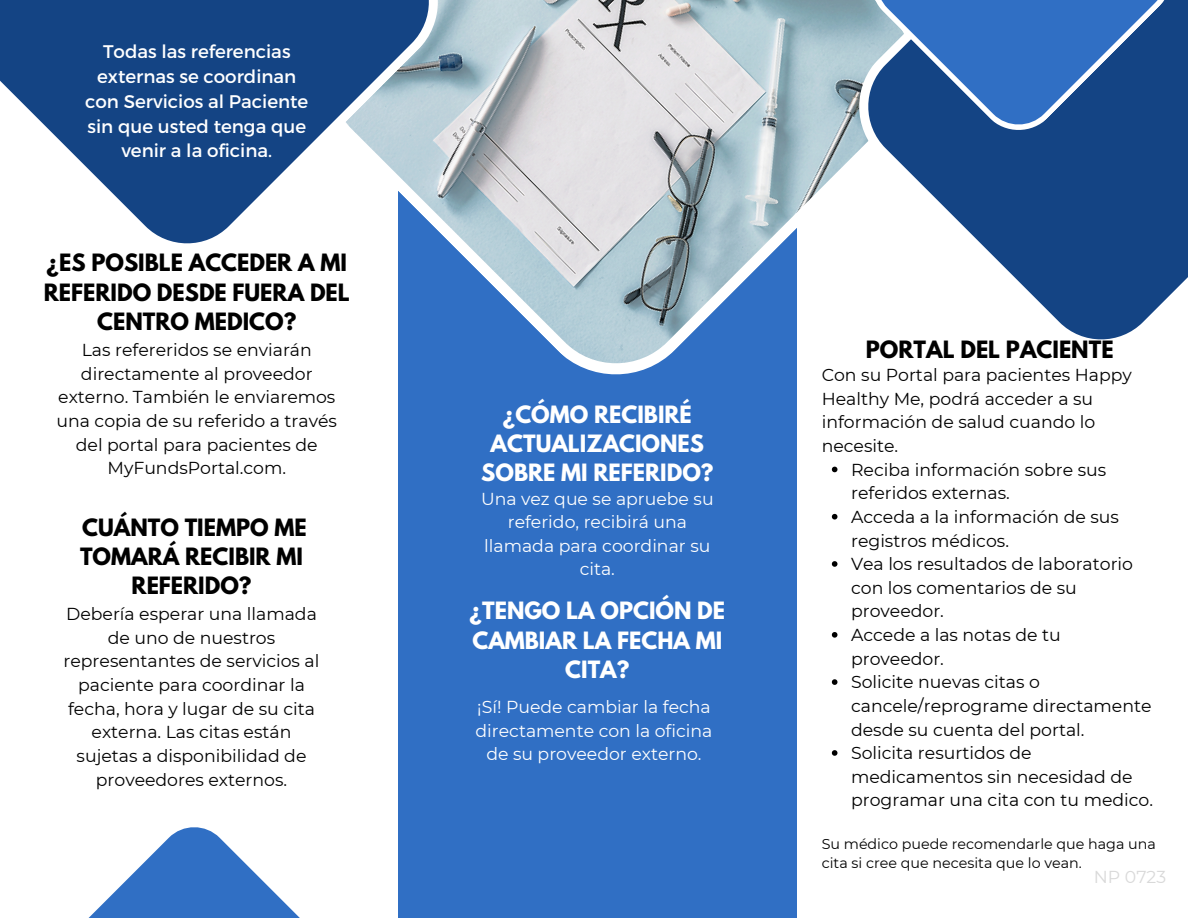
<style>
.page{position:relative;width:1188px;height:918px;background:#fff}
.page>*{position:absolute;margin:0;border:0;box-sizing:border-box;transform-origin:0 0}
.t1{font:700 21.15px/29.2px "League Spartan";color:#000;text-align:center}
.t2{font:700 21.15px/29.2px "League Spartan";color:#fff;text-align:center}
.t3{font:18.3px/24.8px "Montserrat";color:#fff;text-align:center}
.t4{font:17.25px/23.7px "Montserrat";color:#000}
.t5{font:17.25px/23.7px "Montserrat";color:#fff;text-align:center}
.t6{font:17.25px "Montserrat";color:#d9d9d9}
.t7{font:14.25px/19.2px "Montserrat";color:#000}
</style>
<div class="page">
<div style="left:398px;top:0;width:398px;height:918px;background:#306fc4"></div>
<svg style="left:445px;top:0;width:408px;height:382px"></svg>
<svg style="left:0;top:0;width:445px;height:244px;fill:#144484"></svg>
<svg style="left:853px;top:0;width:335px;height:340px;fill:#144484"></svg>
<svg style="left:868px;top:0;width:307px;height:134px;background:#3568ac"></svg>
<svg style="left:88px;top:827px;width:212px;height:91px"></svg>
<svg style="left:832px;top:467px;width:5px;height:5px"></svg>
<svg style="left:832px;top:514px;width:5px;height:6px"></svg>
<svg style="left:832px;top:561px;width:5px;height:6px"></svg>
<svg style="left:832px;top:632px;width:5px;height:6px"></svg>
<svg style="left:832px;top:679px;width:5px;height:6px"></svg>
<svg style="left:832px;top:750px;width:5px;height:6px"></svg>
<p class="t3" style="left:85px;top:38px;width:225px">Todas las referencias externas se coordinan con Servicios al Paciente sin que usted tenga que venir a la oficina.</p>
<p class="t1" style="left:44px;top:251px;width:308px">¿ES POSIBLE ACCEDER A MI<br>REFERIDO DESDE FUERA DEL<br>CENTRO MEDICO?</p>
<h1 class="t4" style="left:57px;top:338px;width:282px;text-align:center">Las refereridos se enviarán directamente al proveedor externo. También le enviaremos una copia de su referido a través del portal para pacientes de<br>MyFundsPortal.com.</h1>
<h3 class="t1" style="left:80px;top:515px;width:228px">CUÁNTO TIEMPO ME<br>TOMARÁ RECIBIR MI<br>REFERIDO?</h3>
<h1 class="t4" style="left:64px;top:602px;width:257px;text-align:center">Debería esperar una llamada de uno de nuestros representantes de servicios al paciente para coordinar la fecha, hora y lugar de su cita externa. Las citas están sujetas a disponibilidad de proveedores externos.</h1>
<h3 class="t2" style="left:481px;top:402px;width:234px">¿CÓMO RECIBIRÉ<br>ACTUALIZACIONES<br>SOBRE MI REFERIDO?</h3>
<h1 class="t5" style="left:481px;top:486px;width:234px">Una vez que se apruebe su referido, recibirá una llamada para coordinar su cita.</h1>
<h1 class="t2" style="left:470px;top:599px;width:257px">¿TENGO LA OPCIÓN DE<br>CAMBIAR LA FECHA MI<br>CITA?</h1>
<h3 class="t5" style="left:476px;top:695px;width:238px">¡Sí! Puede cambiar la fecha directamente con la oficina de su proveedor externo.</h3>
<h3 class="t1" style="left:866px;top:338px;width:249px">PORTAL DEL PACIENTE</h3>
<p class="t4" style="left:822px;top:363px;width:312px">Con su Portal para pacientes Happy<br>Healthy Me, podrá acceder a su información de salud cuando lo necesite.</p>
<p class="t4" style="left:851px;top:458px;width:257px">Reciba información sobre sus referidos externas.</p>
<p class="t4" style="left:851px;top:505px;width:269px">Acceda a la información de sus registros médicos.</p>
<p class="t4" style="left:851px;top:552px;width:283px">Vea los resultados de laboratorio con los comentarios de su proveedor.</p>
<p class="t4" style="left:851px;top:623px;width:211px">Accede a las notas de tu proveedor.</p>
<p class="t4" style="left:851px;top:670px;width:302px">Solicite nuevas citas o cancele/reprograme directamente desde su cuenta del portal.</p>
<p class="t4" style="left:851px;top:741px;width:303px">Solicita resurtidos de medicamentos sin necesidad de programar una cita con tu medico.</p>
<h1 class="t7" style="left:822px;top:834px;width:336px">Su médico puede recomendarle que haga una cita si cree que necesita que lo vean.</h1>
<h3 class="t6" style="left:1094px;top:866px;width:74px">NP 0723</h3>
</div>
